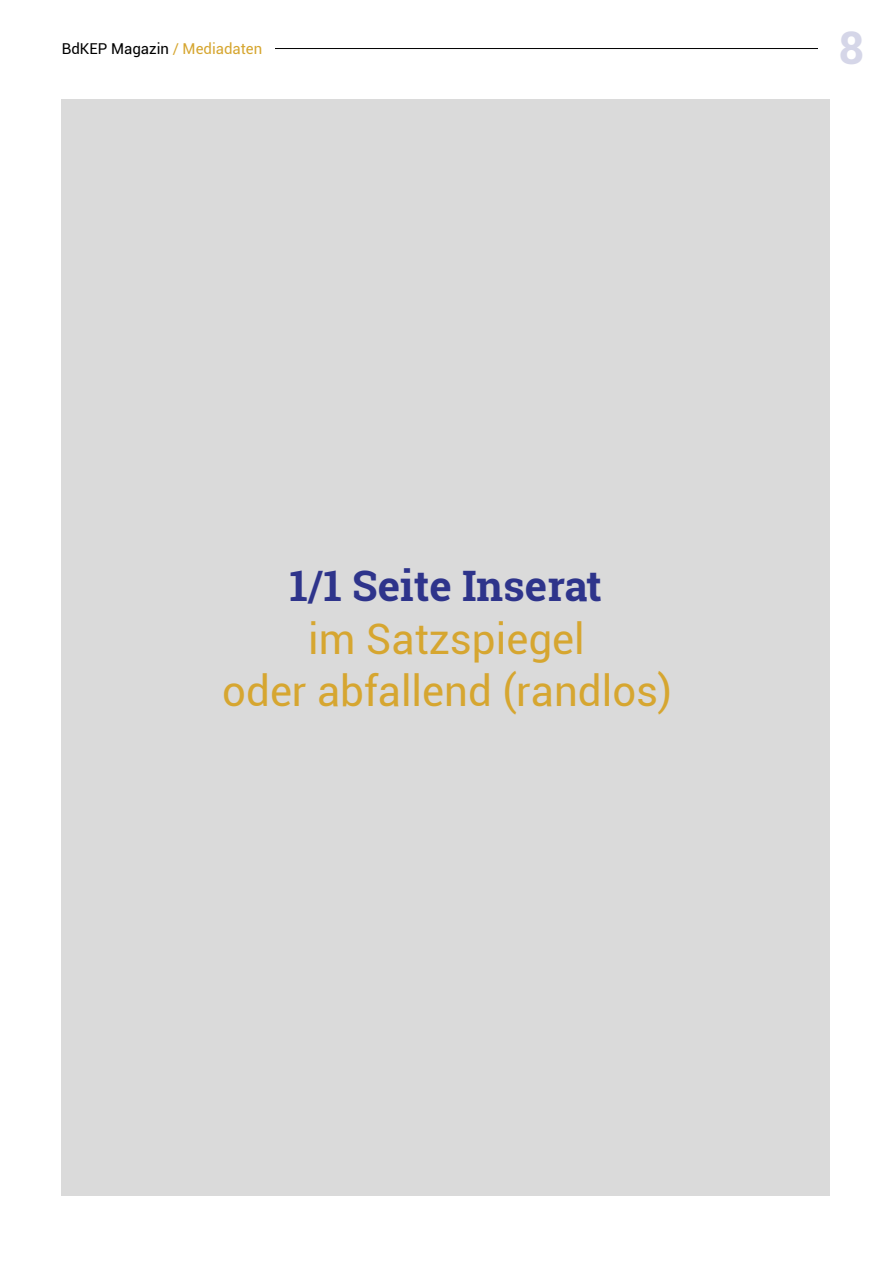
<style>
.page{position:relative;width:893px;height:1263px;background:#fff}
.page>*{position:absolute;margin:0;border:0;box-sizing:border-box;transform-origin:0 0}
.t1{font:700 45px "Roboto Slab";color:#d5d6e8}
.t2{font:42px/52.5px "Roboto";color:#d6a630;text-align:center}
.t3{font:700 42px "Roboto Slab";color:#2e348b}
.t4{font:15px "Roboto";color:#000}
.s1{color:#d6a630}
</style>
<div class="page">
<hr style="left:83px;top:48px;width:742px;height:1px;background:#000">
<div style="left:62px;top:43px;width:213px;height:11px;background:#fff"></div>
<div style="left:62px;top:99px;width:768px;height:1096px;background:#dadada"></div>
<div style="left:818px;top:5px;width:58px;height:73px;background:#fff"></div>
<p class="t4" style="left:62px;top:38px;width:202px">BdKEP Magazin <span class="s1">/ Mediadaten</span></p>
<p class="t1" style="left:839px;top:17px;width:26px">8</p>
<p class="t3" style="left:290px;top:557px;width:314px">1/1 Seite Inserat</p>
<p class="t2" style="left:222px;top:611px;width:451px">im Satzspiegel<br>oder abfallend (randlos)</p>
</div>
